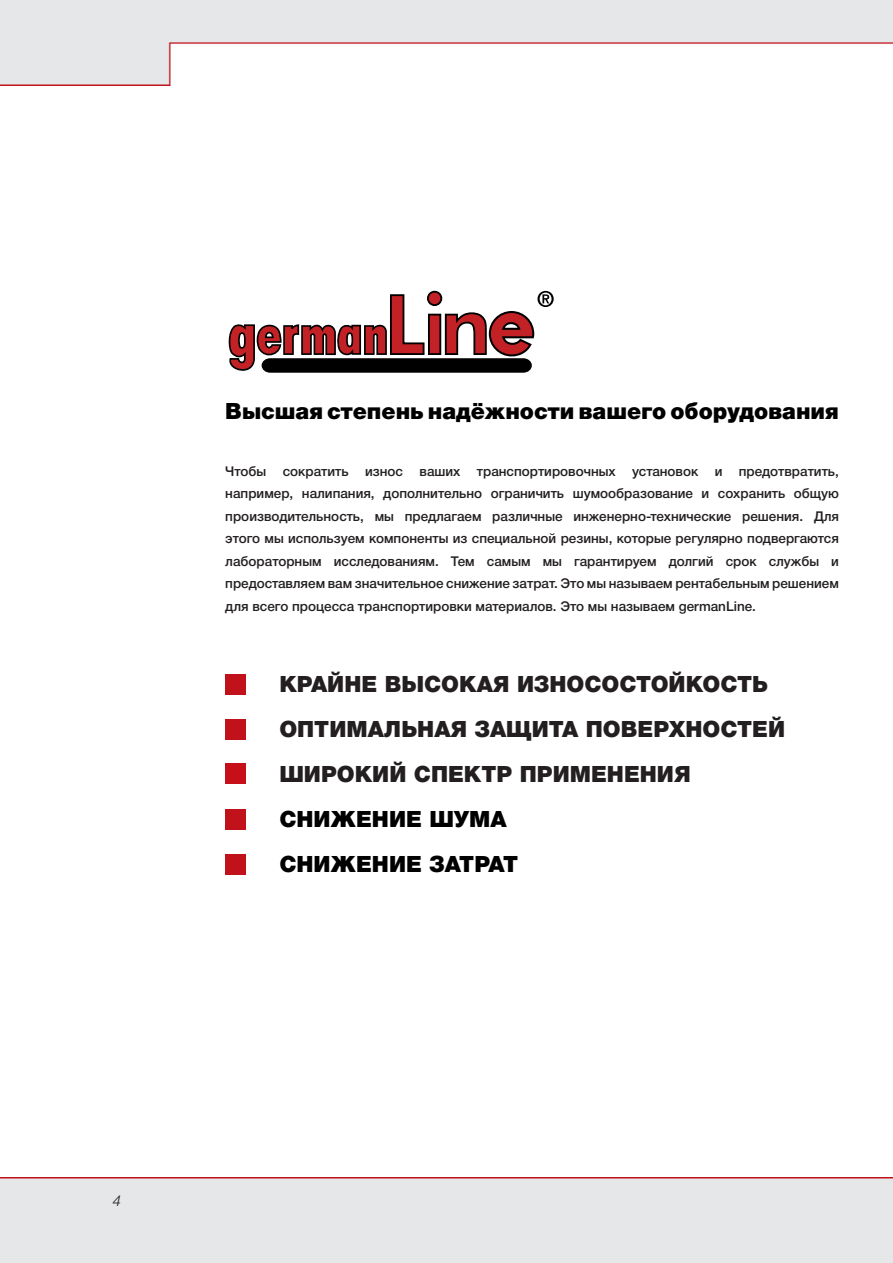
<style>
.page{position:relative;width:893px;height:1263px;background:#fff}
.page>*{position:absolute;margin:0;border:0;box-sizing:border-box;transform-origin:0 0}
.t1{font:800 82.35px "Futura BT";color:#c22225}
.t2{font:900 22.5px "Helvetica Neue Cyr";color:#231f20}
.t3{font:900 22.5px "Helvetica Neue Cyr";color:#000}
.t4{font:italic 300 15px "Helvetica Neue LT Pro";color:#231f20}
.t5{font:500 13.5px/22.5px "Helvetica Neue Cyr";color:#231f20;text-align:justify}
</style>
<div class="page">
<img style="left:0;top:0;width:893px;height:86px">
<div style="left:0;top:1177px;width:893px;height:86px;background:#e6e7e8"></div>
<svg style="left:228px;top:290px;width:326px;height:83px"></svg>
<div style="left:225px;top:674px;width:21px;height:21px;background:#c1121c"></div>
<div style="left:225px;top:719px;width:21px;height:21px;background:#c1121c"></div>
<div style="left:225px;top:763px;width:21px;height:21px;background:#c60f19"></div>
<div style="left:225px;top:809px;width:21px;height:20px;background:#c1121c"></div>
<div style="left:225px;top:854px;width:21px;height:21px;background:#c1121c"></div>
<p class="t1" style="left:384px;top:275px;width:108px">Lin</p>
<p class="t3" style="left:225px;top:398px;width:615px">Высшая степень надёжности вашего оборудования</p>
<p class="t5" style="left:225px;top:460px;width:615px">Чтобы сократить износ ваших транспортировочных установок и предотвратить, например, налипания, дополнительно ограничить шумообразование и сохранить общую производительность, мы предлагаем различные инженерно-технические решения. Для этого мы используем компоненты из специальной резины, которые регулярно подвергаются лабораторным исследованиям. Тем самым мы гарантируем долгий срок службы и предоставляем вам значительное снижение затрат. Это мы называем рентабельным решением для всего процесса транспортировки материалов. Это мы называем germanLine.</p>
<p class="t2" style="left:279px;top:672px;width:490px">КРАЙНЕ ВЫСОКАЯ ИЗНОСОСТОЙКОСТЬ</p>
<p class="t2" style="left:279px;top:717px;width:507px">ОПТИМАЛЬНАЯ ЗАЩИТА ПОВЕРХНОСТЕЙ</p>
<p class="t2" style="left:279px;top:762px;width:413px">ШИРОКИЙ СПЕКТР ПРИМЕНЕНИЯ</p>
<p class="t3" style="left:279px;top:807px;width:229px">СНИЖЕНИЕ ШУМА</p>
<p class="t3" style="left:279px;top:852px;width:240px">СНИЖЕНИЕ ЗАТРАТ</p>
<p class="t4" style="left:113px;top:1192px;width:10px">4</p>
</div>
